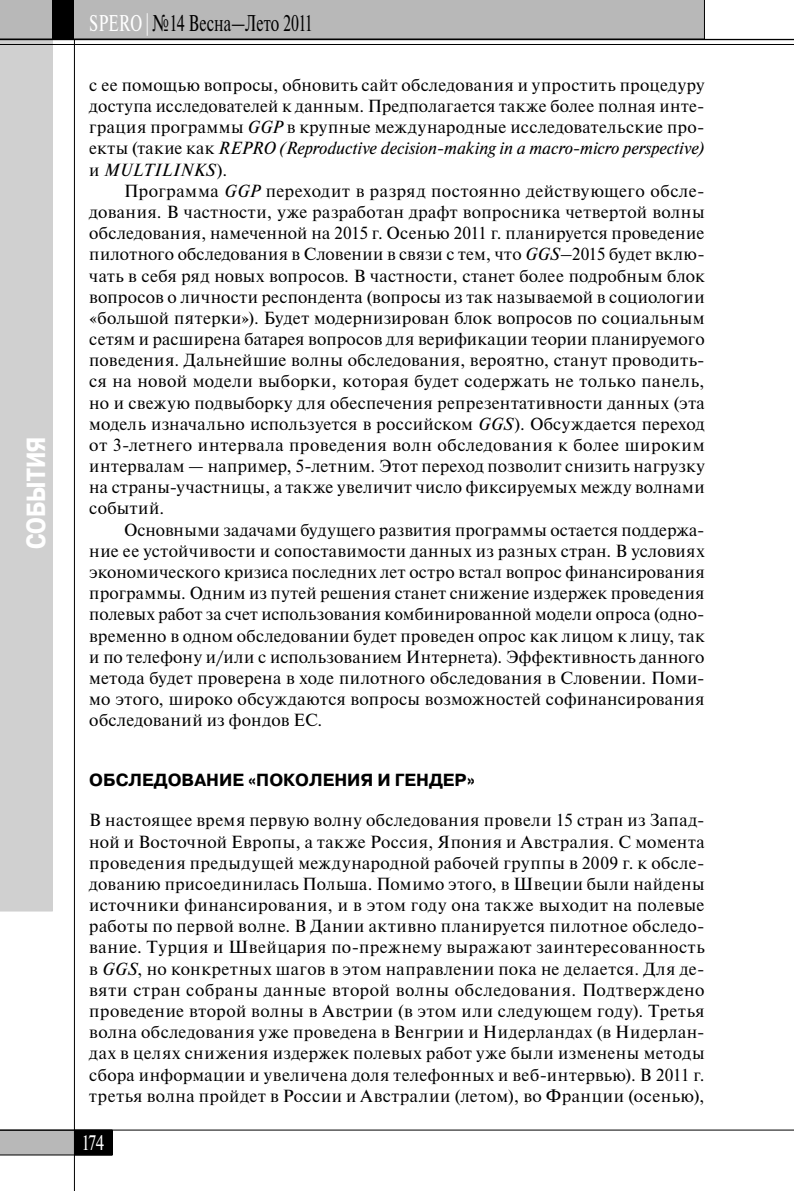
<style>
.page{position:relative;width:794px;height:1191px;background:#fff}
.page>*{position:absolute;margin:0;border:0;box-sizing:border-box;transform-origin:0 0}
.t1{font:700 26.25px "Pragmatica Cond C";color:#fff}
.t2{font:22.75px "Newton";color:#000;scale:.7 1}
.t3{font:21px "Newton";color:#fff;scale:.8 1}
.t4{font:17.5px/21.2px "Newton";letter-spacing:.025em;color:#000;text-align:justify}
.t5{font:700 17.5px "Pragmatica C";color:#000}
.s1{color:#fff}
.s2{font-style:italic}
</style>
<div class="page">
<div style="left:0;top:40px;width:52px;height:871px;background:#d0d0d0"></div>
<svg style="left:0;top:1130px;width:74px;height:25px;background:#adadad"></svg>
<div style="left:75px;top:1130px;width:37px;height:25px;background:#000"></div>
<hr style="left:74px;top:0;width:1px;height:1191px;background:#000">
<hr style="left:0;top:1129px;width:794px;height:1px;background:#000">
<div style="left:0;top:0;width:704px;height:39px;background:#b8b8b8"></div>
<div style="left:52px;top:0;width:22px;height:39px;background:#000"></div>
<hr style="left:0;top:39px;width:794px;height:1px;background:#000">
<hr style="left:0;top:44px;width:794px;height:1px;background:#000">
<h1 class="t1" style="left:26px;top:549px;width:114px;rotate:-90deg">СОБЫТИЯ</h1>
<h2 class="t2" style="left:89px;top:14px;width:321px"><span class="s1">SPERO |</span> №14 Весна—Лето 2011</h2>
<p class="t4" style="left:89px;top:76px;width:617px">с ее помощью вопросы, обновить сайт обследования и упростить процедуру доступа исследователей к данным. Предполагается также более полная инте&shy;грация программы <span class="s2">GGP</span> в крупные международные исследовательские про&shy;екты (такие как <span class="s2">REPRO (Reproductive decision-making in a macro-micro perspective) </span>и <span class="s2">MULTILINKS</span>).</p>
<p class="t4" style="left:89px;top:182px;width:617px;text-indent:35px">Программа <span class="s2">GGP</span> переходит в разряд постоянно действующего обсле&shy;дования. В частности, уже разработан драфт вопросника четвертой волны обследования, намеченной на 2015 г. Осенью 2011 г. планируется проведение пилотного обследования в Словении в связи с тем, что <span class="s2">GGS</span>–2015 будет вклю&shy;чать в себя ряд новых вопросов. В частности, станет более подробным блок вопросов о личности респондента (вопросы из так называемой в социологии «большой пятерки»). Будет модернизирован блок вопросов по социальным сетям и расширена батарея вопросов для верификации теории планируемого поведения. Дальнейшие волны обследования, вероятно, станут проводить&shy;ся на новой модели выборки, которая будет содержать не только панель, но и свежую подвыборку для обеспечения репрезентативности данных (эта модель изначально используется в российском <span class="s2">GGS</span>). Обсуждается переход от 3-летнего интервала проведения волн обследования к более широким интервалам — например, 5-летним. Этот переход позволит снизить нагрузку на страны-участницы, а также увеличит число фиксируемых между волнами событий.</p>
<p class="t4" style="left:89px;top:521px;width:617px;text-indent:35px">Основными задачами будущего развития программы остается поддержа&shy;ние ее устойчивости и сопоставимости данных из разных стран. В условиях экономического кризиса последних лет остро встал вопрос финансирования программы. Одним из путей решения станет снижение издержек проведения полевых работ за счет использования комбинированной модели опроса (одно&shy;временно в одном обследовании будет проведен опрос как лицом к лицу, так и по телефону и/или с использованием Интернета). Эффективность данного метода будет проверена в ходе пилотного обследования в Словении. Поми&shy;мо этого, широко обсуждаются вопросы возможностей софинансирования обследований из фондов ЕС.</p>
<p class="t5" style="left:89px;top:773px;width:387px">ОБСЛЕДОВАНИЕ «ПОКОЛЕНИЯ И ГЕНДЕР»</p>
<p class="t4" style="left:89px;top:811px;width:617px">В настоящее время первую волну обследования провели 15 стран из Запад&shy;ной и Восточной Европы, а также Россия, Япония и Австралия. С момента проведения предыдущей международной рабочей группы в 2009 г. к обсле&shy;дованию присоединилась Польша. Помимо этого, в Швеции были найдены источники финансирования, и в этом году она также выходит на полевые работы по первой волне. В Дании активно планируется пилотное обследо&shy;вание. Турция и Швейцария по-прежнему выражают заинтересованность в <span class="s2">GGS</span>, но конкретных шагов в этом направлении пока не делается. Для де&shy;вяти стран собраны данные второй волны обследования. Подтверждено проведение второй волны в Австрии (в этом или следующем году). Третья волна обследования уже проведена в Венгрии и Нидерландах (в Нидерлан&shy;дах в целях снижения издержек полевых работ уже были изменены методы сбора информации и увеличена доля телефонных и веб-интервью). В 2011 г. третья волна пройдет в России и Австралии (летом), во Франции (осенью),</p>
<p class="t3" style="left:81px;top:1134px;width:30px">174</p>
</div>
